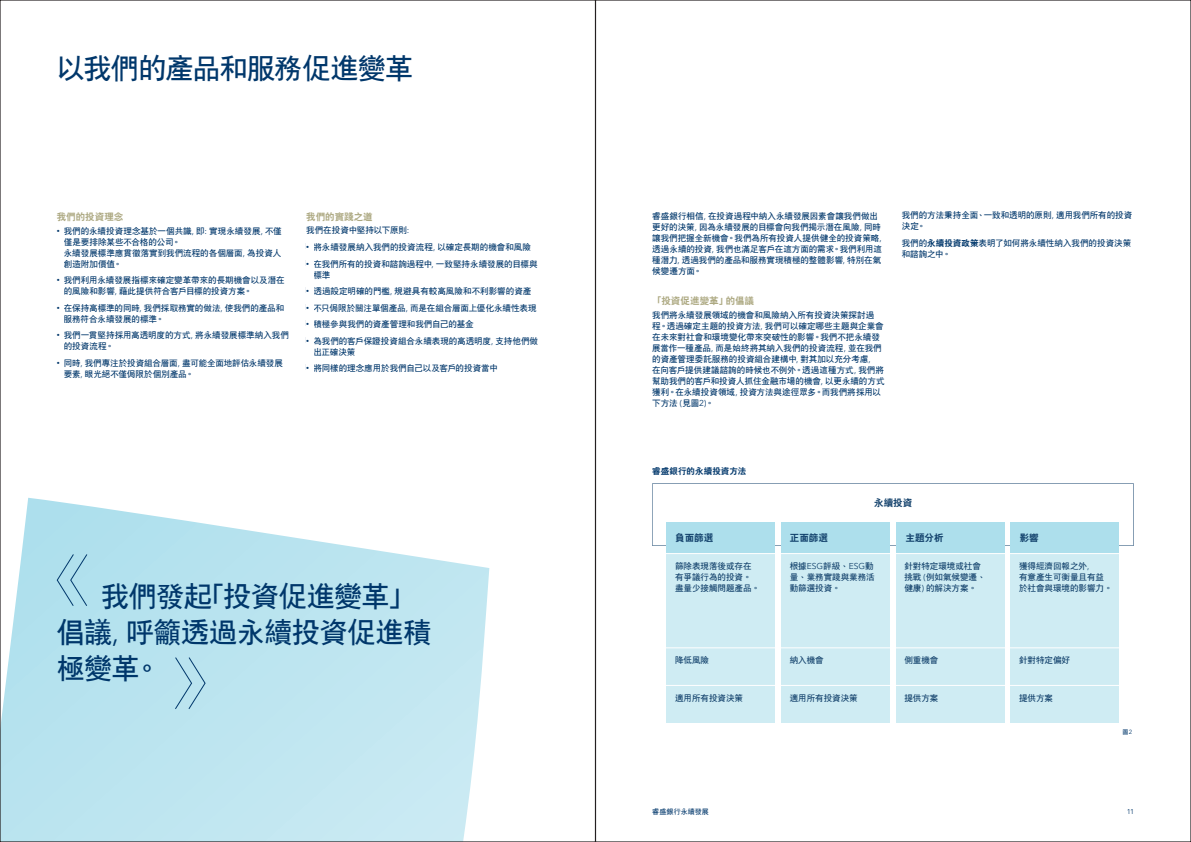
<style>
.page{position:relative;width:1191px;height:842px;background:#fff}
.page>*{position:absolute;margin:0;border:0;box-sizing:border-box;transform-origin:0 0}
.t1{font:28px/36px "Hanyi Zhong Hei Trad";letter-spacing:-.02em;color:#00376b}
.t2{font:9.5px "Hanyi Da Hei Trad";color:#ada982}
.t3{font:9.5px "Hanyi Da Hei Trad";color:#103f6a}
.t4{font:8.5px/11px "Hanyi Zhong Hei Trad";color:#00376b}
.t5{font:8.5px/11px "Hanyi Zhong Hei Trad";color:#103f6a}
.t6{font:8.5px "Hanyi Da Hei Trad";letter-spacing:.01em;color:#00376b}
.t7{font:7px "Hanyi Zhong Hei Trad";letter-spacing:.01em;color:#00376b}
.t8{font:7px "VP Next";color:#00376b}
.t9{font:6px "Hanyi Zhong Hei Trad";color:#00376b}
.t10{font:5.9px "VP Next";color:#00376b}
.s1{font-family:"VP Next"}
.s2{font-family:"Hanyi Da Hei Trad"}
</style>
<div class="page">
<svg style="left:652px;top:483px;width:481px;height:63px"></svg>
<div style="left:666px;top:522px;width:109px;height:32px;background:#addfec"></div>
<div style="left:781px;top:522px;width:109px;height:32px;background:#addfec"></div>
<div style="left:895px;top:522px;width:109px;height:32px;background:#addfec"></div>
<div style="left:1010px;top:522px;width:109px;height:32px;background:#addfec"></div>
<div style="left:666px;top:554px;width:109px;height:94px;background:#cfecf3"></div>
<div style="left:781px;top:554px;width:109px;height:94px;background:#cfecf3"></div>
<div style="left:895px;top:554px;width:109px;height:94px;background:#cfecf3"></div>
<div style="left:1010px;top:554px;width:109px;height:94px;background:#cfecf3"></div>
<div style="left:666px;top:648px;width:109px;height:37px;background:#cfecf3"></div>
<div style="left:666px;top:685px;width:109px;height:38px;background:#cfecf3"></div>
<div style="left:781px;top:648px;width:109px;height:37px;background:#cfecf3"></div>
<div style="left:895px;top:648px;width:109px;height:37px;background:#cfecf3"></div>
<div style="left:1010px;top:648px;width:109px;height:37px;background:#cfecf3"></div>
<div style="left:781px;top:685px;width:109px;height:38px;background:#cfecf3"></div>
<div style="left:895px;top:685px;width:109px;height:38px;background:#cfecf3"></div>
<div style="left:1010px;top:685px;width:109px;height:38px;background:#cfecf3"></div>
<hr style="left:654px;top:648px;width:472px;height:1px;background:#fff">
<hr style="left:654px;top:553px;width:472px;height:1px;background:#fff">
<hr style="left:654px;top:685px;width:472px;height:1px;background:#fff">
<svg style="left:2px;top:498px;width:487px;height:342px;background:#c4e8f1"></svg>
<svg style="left:56px;top:554px;width:32px;height:53px;background:#a3d4e3"></svg>
<svg style="left:174px;top:657px;width:32px;height:53px;background:#acd7e5"></svg>
<h1 class="t1" style="left:57px;top:50px;width:358px">以我們的產品和服務促進變革</h1>
<p class="t2" style="left:57px;top:209px;width:68px">我們的投資理念</p>
<p class="t4" style="left:64px;top:225px;width:219px">我們的永續投資理念基於一個共識<span class="s1">,</span> 即<span class="s1">:</span> 實現永續發展<span class="s1">,</span> 不僅僅是要排除某些不合格的公司。<br>永續發展標準應貫徹落實到我們流程的各個層面<span class="s1">,</span> 為投資人創造附加價值。</p>
<p class="t4" style="left:64px;top:275px;width:222px">我們利用永續發展指標來確定變革帶來的長期機會以及潛在的風險和影響<span class="s1">,</span> 藉此提供符合客戶目標的投資方案。</p>
<p class="t4" style="left:64px;top:302px;width:222px">在保持高標準的同時<span class="s1">,</span> 我們採取務實的做法<span class="s1">,</span> 使我們的產品和服務符合永續發展的標準。</p>
<p class="t4" style="left:64px;top:330px;width:226px">我們一貫堅持採用高透明度的方式<span class="s1">,</span> 將永續發展標準納入我們的投資流程。</p>
<p class="t4" style="left:64px;top:357px;width:221px">同時<span class="s1">,</span> 我們專注於投資組合層面<span class="s1">,</span> 盡可能全面地評估永續發展要素<span class="s1">,</span> 眼光絕不僅侷限於個別產品。</p>
<p class="t10" style="left:57px;top:227px;width:4px">•</p>
<p class="t10" style="left:57px;top:277px;width:4px">•</p>
<p class="t10" style="left:57px;top:304px;width:4px">•</p>
<p class="t10" style="left:57px;top:332px;width:4px">•</p>
<p class="t10" style="left:57px;top:359px;width:4px">•</p>
<p class="t2" style="left:306px;top:209px;width:68px">我們的實踐之道</p>
<p class="t4" style="left:313px;top:222px;width:226px;line-height:16.7px;text-indent:-7px">我們在投資中堅持以下原則<span class="s1">:<br></span>將永續發展納入我們的投資流程<span class="s1">,</span> 以確定長期的機會和風險在我們所有的投資和諮詢過程中<span class="s1">,</span> 一致堅持永續發展的目標與</p>
<p class="t4" style="left:313px;top:266px;width:226px;line-height:16.5px">標準<br>透過設定明確的門檻<span class="s1">,</span> 規避具有較高風險和不利影響的資產不只侷限於關注單個產品<span class="s1">,</span> 而是在組合層面上優化永續性表現積極參與我們的資產管理和我們自己的基金<br>為我們的客戶保證投資組合永續表現的高透明度<span class="s1">,</span> 支持他們做</p>
<p class="t4" style="left:313px;top:343px;width:186px;line-height:16.5px">出正確決策<br>將同樣的理念應用於我們自己以及客戶的投資當中</p>
<p class="t10" style="left:306px;top:244px;width:4px">•</p>
<p class="t10" style="left:306px;top:260px;width:4px">•</p>
<p class="t10" style="left:306px;top:288px;width:4px">•</p>
<p class="t10" style="left:306px;top:304px;width:4px">•</p>
<p class="t10" style="left:306px;top:321px;width:4px">•</p>
<p class="t10" style="left:306px;top:337px;width:4px">•</p>
<p class="t10" style="left:306px;top:365px;width:4px">•</p>
<h1 class="t1" style="left:57px;top:578px;width:376px;text-indent:45px">我們發起「投資促進變革」倡議<span class="s1">,</span> 呼籲透過永續投資促進積極變革。</h1>
<p class="t4" style="left:652px;top:211px;width:231px">睿盛銀行相信<span class="s1">,</span> 在投資過程中納入永續發展因素會讓我們做出更好的決策<span class="s1">,</span> 因為永續發展的目標會向我們揭示潛在風險<span class="s1">,</span> 同時讓我們把握全新機會。我們為所有投資人提供健全的投資策略<span class="s1">,</span>透過永續的投資<span class="s1">,</span> 我們也滿足客戶在這方面的需求。我們利用這種潛力<span class="s1">,</span> 透過我們的產品和服務實現積極的整體影響<span class="s1">,</span> 特別在氣候變遷方面。</p>
<p class="t2" style="left:652px;top:294px;width:103px">「投資促進變革」的倡議</p>
<p class="t4" style="left:652px;top:310px;width:234px">我們將永續發展領域的機會和風險納入所有投資決策探討過程。透過確定主題的投資方法<span class="s1">,</span> 我們可以確定哪些主題與企業會在未來對社會和環境變化帶來突破性的影響。我們不把永續發展當作一種產品<span class="s1">,</span> 而是始終將其納入我們的投資流程<span class="s1">,</span> 並在我們的資產管理委託服務的投資組合建構中<span class="s1">,</span> 對其加以充分考慮<span class="s1">,<br></span>在向客戶提供建議諮詢的時候也不例外。透過這種方式<span class="s1">,</span> 我們將幫助我們的客戶和投資人抓住金融市場的機會<span class="s1">,</span> 以更永續的方式獲利。在永續投資領域<span class="s1">,</span> 投資方法與途徑眾多。而我們將採用以下方法 <span class="s1">(</span>見圖<span class="s1">2)</span>。</p>
<p class="t4" style="left:901px;top:210px;width:232px">我們的方法秉持全面、一致和透明的原則<span class="s1">,</span> 適用我們所有的投資決定。</p>
<p class="t4" style="left:901px;top:237px;width:231px">我們的<span class="s2">永續投資政策</span>表明了如何將永續性納入我們的投資決策和諮詢之中。</p>
<p class="t6" style="left:652px;top:464px;width:96px">睿盛銀行的永續投資方法</p>
<p class="t3" style="left:874px;top:495px;width:39px">永續投資</p>
<p class="t3" style="left:675px;top:530px;width:39px">負面篩選</p>
<p class="t3" style="left:790px;top:530px;width:39px">正面篩選</p>
<p class="t3" style="left:905px;top:530px;width:39px">主題分析</p>
<p class="t3" style="left:1019px;top:530px;width:20px">影響</p>
<p class="t5" style="left:675px;top:560px;width:86px">篩除表現落後或存在有爭議行為的投資。盡量少接觸問題產品。</p>
<p class="t5" style="left:789px;top:560px;width:86px">根據<span class="s1">ESG</span>評級、<span class="s1">ESG</span>動量、業務實踐與業務活動篩選投資。</p>
<p class="t5" style="left:904px;top:560px;width:83px">針對特定環境或社會挑戰 <span class="s1">(</span>例如氣候變遷、健康<span class="s1">)</span> 的解決方案。</p>
<p class="t5" style="left:1019px;top:560px;width:95px">獲得經濟回報之外<span class="s1">,<br></span>有意產生可衡量且有益於社會與環境的影響力。</p>
<p class="t5" style="left:675px;top:655px;width:35px">降低風險</p>
<p class="t5" style="left:789px;top:655px;width:35px">納入機會</p>
<p class="t5" style="left:904px;top:655px;width:35px">側重機會</p>
<p class="t5" style="left:1019px;top:655px;width:52px">針對特定偏好</p>
<p class="t5" style="left:675px;top:692px;width:69px">適用所有投資決策</p>
<p class="t5" style="left:789px;top:692px;width:69px">適用所有投資決策</p>
<p class="t5" style="left:904px;top:692px;width:35px">提供方案</p>
<p class="t5" style="left:1019px;top:692px;width:35px">提供方案</p>
<p class="t9" style="left:1122px;top:728px;width:11px">圖<span class="s1">2</span></p>
<p class="t7" style="left:652px;top:807px;width:58px">睿盛銀行永續發展</p>
<p class="t8" style="left:1126px;top:807px;width:9px">11</p>
</div>
